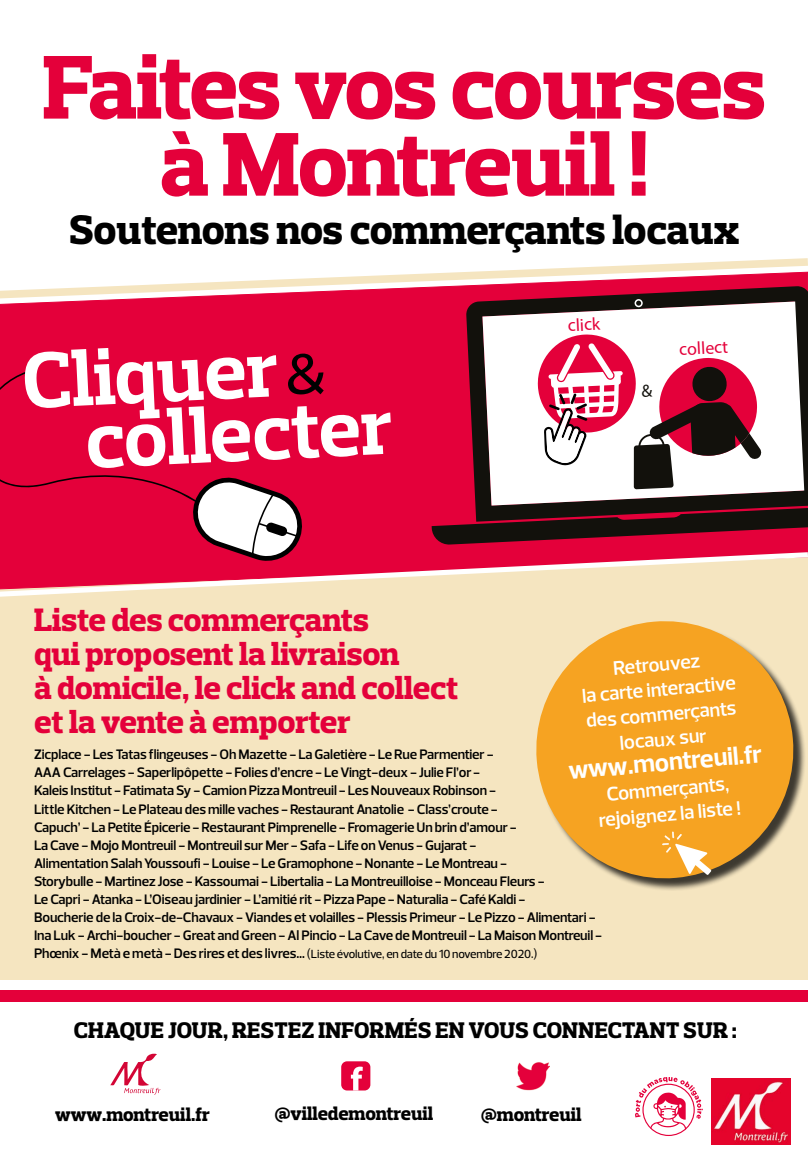
<style>
.page{position:relative;width:808px;height:1163px;background:#fff}
.page>*{position:absolute;margin:0;border:0;box-sizing:border-box;transform-origin:0 0}
.t1{font:800 92px/77px "Prelo Slab";letter-spacing:-.02em;color:#e4003a;text-align:center}
.t2{font:700 80.4px/63.2px "Prelo Slab";color:#fff}
.t3{font:800 42px "Prelo Slab";letter-spacing:-.01em;color:#000}
.t4{font:800 33px/34px "Prelo Slab";letter-spacing:-.01em;color:#e4003a}
.t5{font:700 26px "Prelo";color:#fff}
.t6{font:800 23px "Prelo Slab";letter-spacing:.015em;color:#000}
.t7{font:600 20px/25px "Prelo";color:#fff;text-align:center}
.t8{font:800 19.3px "Prelo Slab";color:#000}
.t9{font:17.7px "Myriad Pro";color:#e4003a}
.t10{font:600 14px/18px "Prelo";letter-spacing:-.01em;color:#000}
.t11{font:500 12px "Prelo";letter-spacing:-.01em;color:#000}
.s1{font-weight:500;font-size:58.2px;color:#000}
.s2{font-weight:600;font-size:14px}
</style>
<div class="page">
<div style="left:0;top:324px;width:808px;height:655px;background:#f5e5c0"></div>
<div style="left:0;top:989px;width:808px;height:12px;background:#e4003a"></div>
<div style="left:0;top:307px;width:466px;height:26px;background:#e4003a"></div>
<svg style="left:635px;top:1077px;width:68px;height:58px"></svg>
<svg style="left:0;top:258px;width:808px;height:49px"></svg>
<svg style="left:482px;top:301px;width:322px;height:32px"></svg>
<img style="left:711px;top:1078px;width:80px;height:66px">
<svg style="left:110px;top:1053px;width:50px;height:41px"></svg>
<div style="left:341px;top:1061px;width:29px;height:29px;background:#e4003a;border-radius:6px"></div>
<svg style="left:351px;top:1066px;width:12px;height:24px"></svg>
<img style="left:516px;top:1062px;width:34px;height:29px">
<div style="left:538px;top:622px;width:268px;height:268px;background:#000;opacity:.75"></div>
<svg style="left:536px;top:621px;width:263px;height:262px;fill:#f6a322"></svg>
<svg style="left:662px;top:831px;width:49px;height:43px"></svg>
<svg style="left:0;top:333px;width:808px;height:263px"></svg>
<p class="t1" style="left:43px;top:49px;width:725px">Faites vos courses à Montreuil !</p>
<p class="t3" style="left:70px;top:204px;width:671px">Soutenons nos commerçants locaux</p>
<p class="t2" style="left:80px;top:346px;width:309px;text-indent:-60px;rotate:-3deg">Cliquer<span class="s1">&amp; </span>collecter</p>
<p class="t9" style="left:567px;top:314px;width:34px;rotate:-3deg">click</p>
<p class="t9" style="left:679px;top:338px;width:50px;rotate:-3deg">collect</p>
<p class="t4" style="left:34px;top:602px;width:426px">Liste des commerçants<br>qui proposent la livraison<br>à domicile, le click and collect et la vente à emporter</p>
<p class="t7" style="left:579px;top:658px;width:156px;rotate:-5deg">Retrouvez<br>la carte interactive des commerçants locaux sur</p>
<p class="t5" style="left:567px;top:754px;width:196px;rotate:-5deg">www.montreuil.fr</p>
<p class="t7" style="left:596px;top:782px;width:144px;rotate:-5deg">Commerçants, rejoignez la liste !</p>
<p class="t10" style="left:34px;top:745px;width:570px">Zicplace - Les Tatas flingeuses - Oh Mazette - La Galetière - Le Rue Parmentier -<br>AAA Carrelages - Saperlipôpette - Folies d’encre - Le Vingt-deux - Julie Fl’or-<br>Kaleis Institut - Fatimata Sy - Camion Pizza Montreuil - Les Nouveaux Robinson -<br>Little Kitchen - Le Plateau des mille vaches - Restaurant Anatolie - Class’croute -<br>Capuch’ - La Petite Épicerie - Restaurant Pimprenelle - Fromagerie Un brin d’amour -<br>La Cave - Mojo Montreuil - Montreuil sur Mer - Safa - Life on Venus - Gujarat -<br>Alimentation SalahYoussoufi - Louise - Le Gramophone - Nonante - Le Montreau -<br>Storybulle - Martinez Jose - Kassoumai - Libertalia - La Montreuilloise - Monceau Fleurs -<br>Le Capri - Atanka - L’Oiseau jardinier - L’amitié rit - Pizza Pape - Naturalia - Café Kaldi -<br>Boucherie de la Croix-de-Chavaux - Viandes et volailles - Plessis Primeur - Le Pizzo - Alimentari - Ina Luk - Archi-boucher - Great and Green - Al Pincio - La Cave de Montreuil - La Maison Montreuil -</p>
<p class="t11" style="left:34px;top:946px;width:505px"><span class="s2">Phœnix - Metà e metà - Des rires et des livres…</span> (Liste évolutive, en date du 10 novembre 2020.)</p>
<p class="t6" style="left:74px;top:1016px;width:664px">CHAQUE JOUR, RESTEZ INFORMÉS EN VOUS CONNECTANT SUR :</p>
<p class="t8" style="left:55px;top:1102px;width:156px">www.montreuil.fr</p>
<p class="t8" style="left:275px;top:1101px;width:160px">@villedemontreuil</p>
<p class="t8" style="left:481px;top:1102px;width:102px">@montreuil</p>
</div>
